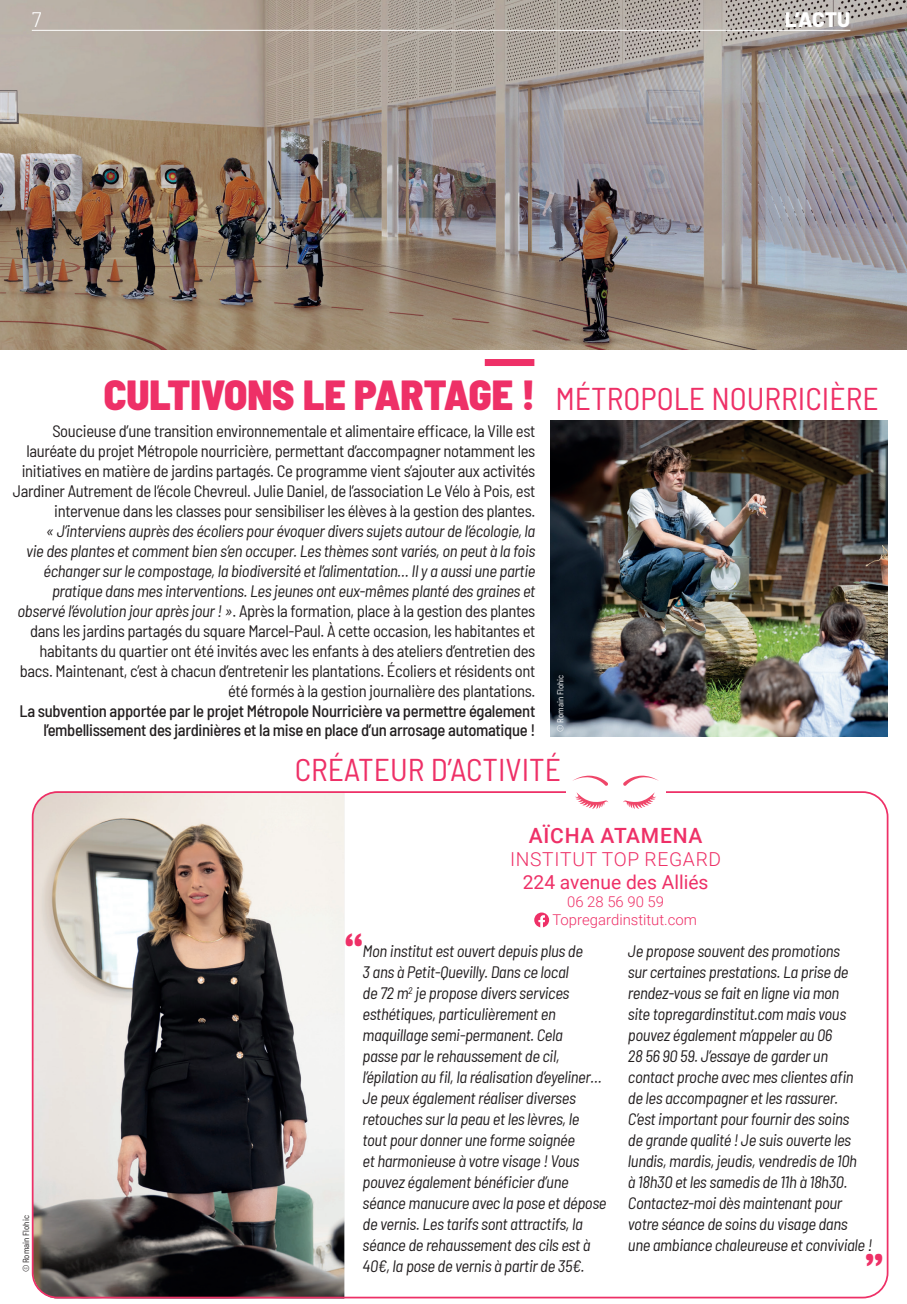
<style>
.page{position:relative;width:907px;height:1304px;background:#fff}
.page>*{position:absolute;margin:0;border:0;box-sizing:border-box;transform-origin:0 0}
.t1{font:900 semi-condensed 42px "Barlow";color:#ee3067}
.t2{font:700 42px "Britannic";color:#ee3067}
.t3{font:semi-condensed 31.5px "Barlow";color:#ee3067}
.t4{font:500 21px "Roboto";letter-spacing:.035em;color:#ee3067}
.t5{font:800 21px "Barlow";color:#fff}
.t6{font:300 21px "Barlow";color:#fff}
.t7{font:19.25px "Roboto";color:#ee3067}
.t8{font:300 19.25px "Roboto";letter-spacing:.035em;color:#ee3067}
.t9{font:italic semi-condensed 16.62px/21px "Barlow";letter-spacing:-.02em;color:#231f20}
.t10{font:semi-condensed 16.62px/19.9px "Barlow";letter-spacing:-.02em;color:#231f20;text-align:right}
.t11{font:500 semi-condensed 16.62px/19.9px "Barlow";letter-spacing:-.02em;color:#231f20;text-align:right}
.t12{font:300 14.88px/17.8px "Roboto";color:#ee3067}
.t13{font:semi-condensed 8.75px "Barlow";color:#231f20}
.t14{font:semi-condensed 8.75px "Barlow";color:#fff}
.s1{font-style:normal}
</style>
<div class="page">
<img style="left:33px;top:794px;width:311px;height:504px">
<img style="left:0;top:0;width:907px;height:349px">
<hr style="left:32px;top:30px;width:818px;height:1px;background:#fff">
<svg style="left:534px;top:912px;width:15px;height:15px"></svg>
<img style="left:550px;top:420px;width:337px;height:316px">
<svg style="left:623px;top:792px;width:33px;height:17px"></svg>
<svg style="left:623px;top:775px;width:36px;height:11px"></svg>
<svg style="left:575px;top:792px;width:33px;height:17px"></svg>
<svg style="left:573px;top:775px;width:35px;height:11px"></svg>
<div style="left:485px;top:359px;width:49px;height:7px;background:#ee3067"></div>
<p class="t6" style="left:32px;top:4px;width:11px">7</p>
<p class="t5" style="left:785px;top:4px;width:67px">L’ACTU</p>
<h1 class="t1" style="left:104px;top:364px;width:433px">CULTIVONS LE PARTAGE !</h1>
<p class="t10" style="left:13px;top:420px;width:524px">Soucieuse d’une transition environnementale et alimentaire efficace, la Ville est lauréate du projet Métropole nourricière, permettant d’accompagner notamment les initiatives en matière de jardins partagés. Ce programme vient s’ajouter aux activités Jardiner Autrement de l’école Chevreul. Julie Daniel, de l’association Le Vélo à Pois, est intervenue dans les classes pour sensibiliser les élèves à la gestion des plantes.</p>
<p class="t9" style="left:18px;top:520px;width:519px;line-height:19.9px;text-align:right">« J’interviens auprès des écoliers pour évoquer divers sujets autour de l’écologie, la<br>vie des plantes et comment bien s’en occuper. Les thèmes sont variés, on peut à la fois échanger sur le compostage, la biodiversité et l’alimentation… Il y a aussi une partie pratique dans mes interventions. Les jeunes ont eux-mêmes planté des graines et observé l’évolution jour après jour ! »<span class="s1">. Après la formation, place à la gestion des plantes dans les jardins partagés du square Marcel-Paul. À cette occasion, les habitantes et habitants du quartier ont été invités avec les enfants à des ateliers d’entretien des bacs. Maintenant, c’est à chacun d’entretenir les plantations. Écoliers et résidents ont été formés à la gestion journalière des plantations.</span></p>
<p class="t11" style="left:20px;top:699px;width:517px">La subvention apportée par le projet Métropole Nourricière va permettre également l’embellissement des jardinières et la mise en place d’un arrosage automatique !</p>
<h2 class="t3" style="left:555px;top:376px;width:325px">MÉTROPOLE NOURRICIÈRE</h2>
<p class="t14" style="left:554px;top:732px;width:59px;rotate:-90deg">© Romain Flohic</p>
<p class="t13" style="left:20px;top:1272px;width:59px;rotate:-90deg">© Romain Flohic</p>
<h2 class="t3" style="left:295px;top:747px;width:268px">CRÉATEUR D’ACTIVITÉ</h2>
<p class="t4" style="left:529px;top:821px;width:175px">AÏCHA ATAMENA</p>
<p class="t8" style="left:510px;top:846px;width:213px">INSTITUT TOP REGARD</p>
<p class="t7" style="left:523px;top:869px;width:187px">224 avenue des Alliés</p>
<p class="t12" style="left:552px;top:892px;width:146px;text-indent:15px">06 28 56 90 59<br>Topregardinstitut.com</p>
<p class="t9" style="left:363px;top:939px;width:245px">Mon institut est ouvert depuis plus de<br>3 ans à Petit-Quevilly. Dans ce local<br>de 72 m<sup>2</sup> je propose divers services esthétiques, particulièrement en maquillage semi-permanent. Cela<br>passe par le rehaussement de cil, l’épilation au fil, la réalisation d’eyeliner… Je peux également réaliser diverses retouches sur la peau et les lèvres, le tout pour donner une forme soignée<br>et harmonieuse à votre visage ! Vous pouvez également bénéficier d’une séance manucure avec la pose et dépose de vernis. Les tarifs sont attractifs, la séance de rehaussement des cils est à 40€, la pose de vernis à partir de 35€.</p>
<p class="t9" style="left:628px;top:939px;width:246px">Je propose souvent des promotions<br>sur certaines prestations. La prise de rendez-vous se fait en ligne via mon<br>site topregardinstitut.com mais vous pouvez également m’appeler au 06<br>28 56 90 59. J’essaye de garder un contact proche avec mes clientes afin de les accompagner et les rassurer.<br>C’est important pour fournir des soins<br>de grande qualité ! Je suis ouverte les lundis, mardis, jeudis, vendredis de 10h<br>à 18h30 et les samedis de 11h à 18h30.<br>Contactez-moi dès maintenant pour votre séance de soins du visage dans une ambiance chaleureuse et conviviale !</p>
<h1 class="t2" style="left:344px;top:924px;width:22px">“</h1>
<h1 class="t2" style="left:864px;top:1244px;width:22px">”</h1>
</div>
